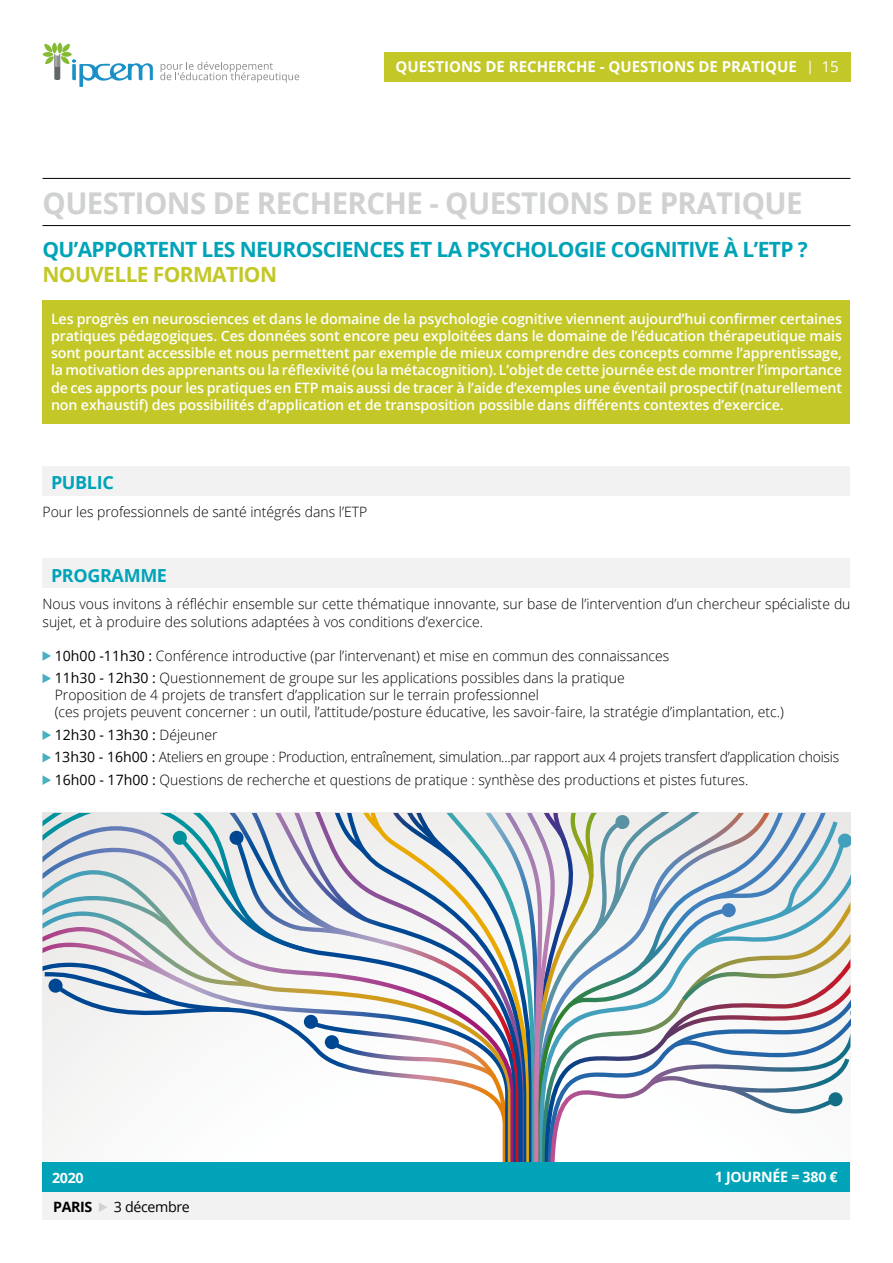
<style>
.page{position:relative;width:893px;height:1263px;background:#fff}
.page>*{position:absolute;margin:0;border:0;box-sizing:border-box;transform-origin:0 0}
.t1{font:700 30px "Open Sans";letter-spacing:-.02em;color:#d0d1d2}
.t2{font:700 21px "Open Sans";letter-spacing:-.03em;color:#00a3b7}
.t3{font:700 21px "Open Sans";letter-spacing:-.03em;color:#c3c828}
.t4{font:700 18px "Open Sans";letter-spacing:-.02em;color:#00a3b7}
.t5{font:700 15px "Open Sans";color:#fff}
.t6{font:15px "Open Sans";color:#fff}
.t7{font:600 14.25px/17.1px "Open Sans";letter-spacing:-.01em;color:#fff;text-align:justify}
.t8{font:300 14.25px/17.1px "Open Sans";color:#000}
.t9{font:300 14.25px/22.5px "Open Sans";letter-spacing:-.02em;color:#000}
.t10{font:700 14.25px "Open Sans";letter-spacing:-.02em;color:#fff}
.t11{font:14.25px "Open Sans";letter-spacing:-.025em;color:#000}
.t12{font:700 14.25px "Open Sans";letter-spacing:-.025em;color:#000}
.s1{font-weight:400}
</style>
<div class="page">
<svg style="left:42px;top:42px;width:111px;height:45px"></svg>
<svg style="left:160px;top:62px;width:139px;height:21px"></svg>
<hr style="left:43px;top:178px;width:807px;height:1px;background:#000">
<img style="left:43px;top:813px;width:808px;height:349px">
<div style="left:43px;top:300px;width:807px;height:123px;background:#c3c828"></div>
<div style="left:43px;top:558px;width:807px;height:30px;background:#f2f2f3"></div>
<div style="left:43px;top:466px;width:807px;height:29px;background:#f2f2f3"></div>
<svg style="left:43px;top:651px;width:8px;height:10px"></svg>
<svg style="left:43px;top:674px;width:8px;height:9px"></svg>
<svg style="left:43px;top:730px;width:8px;height:10px"></svg>
<svg style="left:43px;top:753px;width:8px;height:9px"></svg>
<svg style="left:43px;top:775px;width:8px;height:10px"></svg>
<hr style="left:43px;top:225px;width:807px;height:1px;background:#000">
<div style="left:384px;top:52px;width:466px;height:30px;background:#c3c828"></div>
<svg style="left:810px;top:61px;width:1px;height:13px"></svg>
<div style="left:43px;top:1181px;width:807px;height:39px;background:#f2f2f3"></div>
<div style="left:43px;top:1162px;width:807px;height:29px;background:#00a3b7"></div>
<svg style="left:99px;top:1203px;width:8px;height:9px"></svg>
<p class="t5" style="left:396px;top:56px;width:403px">QUESTIONS DE RECHERCHE - QUESTIONS DE PRATIQUE</p>
<p class="t6" style="left:822px;top:56px;width:19px">15</p>
<h1 class="t1" style="left:43px;top:182px;width:762px">QUESTIONS DE RECHERCHE - QUESTIONS DE PRATIQUE</h1>
<h2 class="t2" style="left:43px;top:234px;width:767px">QU’APPORTENT LES NEUROSCIENCES ET LA PSYCHOLOGIE COGNITIVE À L’ETP ?</h2>
<h2 class="t3" style="left:43px;top:259px;width:236px">NOUVELLE FORMATION</h2>
<p class="t7" style="left:51px;top:310px;width:792px">Les progrès en neurosciences et dans le domaine de la psychologie cognitive viennent aujourd’hui confirmer certaines pratiques pédagogiques. Ces données sont encore peu exploitées dans le domaine de l’éducation thérapeutique mais sont pourtant accessible et nous permettent par exemple de mieux comprendre des concepts comme l’apprentissage, la motivation des apprenants ou la réflexivité (ou la métacognition). L’objet de cette journée est de montrer l’importance de ces apports pour les pratiques en ETP mais aussi de tracer à l’aide d’exemples une éventail prospectif (naturellement non exhaustif) des possibilités d’application et de transposition possible dans différents contextes d’exercice.</p>
<p class="t4" style="left:51px;top:470px;width:64px">PUBLIC</p>
<p class="t8" style="left:43px;top:503px;width:326px">Pour les professionnels de santé intégrés dans l’ETP</p>
<p class="t4" style="left:51px;top:562px;width:117px">PROGRAMME</p>
<p class="t8" style="left:43px;top:595px;width:809px">Nous vous invitons à réfléchir ensemble sur cette thématique innovante, sur base de l’intervention d’un chercheur spécialiste du sujet, et à produire des solutions adaptées à vos conditions d’exercice.</p>
<p class="t8" style="left:55px;top:644px;width:616px;line-height:22.5px"><span class="s1">10h00 -11h30 :</span> Conférence introductive (par l’intervenant) et mise en commun des connaissances<br><span class="s1">11h30 - 12h30 :</span> Questionnement de groupe sur les applications possibles dans la pratique</p>
<p class="t8" style="left:55px;top:686px;width:731px">Proposition de 4 projets de transfert d’application sur le terrain professionnel<br>(ces projets peuvent concerner : un outil, l’attitude/posture éducative, les savoir-faire, la stratégie d’implantation, etc.)</p>
<p class="t9" style="left:54px;top:723px;width:786px"><span class="s1">12h30 - 13h30 :</span> Déjeuner<br><span class="s1">13h30 - 16h00 :</span> Ateliers en groupe : Production, entraînement, simulation...par rapport aux 4 projets transfert d’application choisis<br><span class="s1">16h00 - 17h00 :</span> Questions de recherche et questions de pratique : synthèse des productions et pistes futures.</p>
<p class="t10" style="left:52px;top:1167px;width:33px">2020</p>
<p class="t10" style="left:715px;top:1167px;width:124px">1 JOURNÉE = 380 €</p>
<p class="t12" style="left:53px;top:1197px;width:41px">PARIS</p>
<p class="t11" style="left:114px;top:1197px;width:77px">3 décembre</p>
</div>
